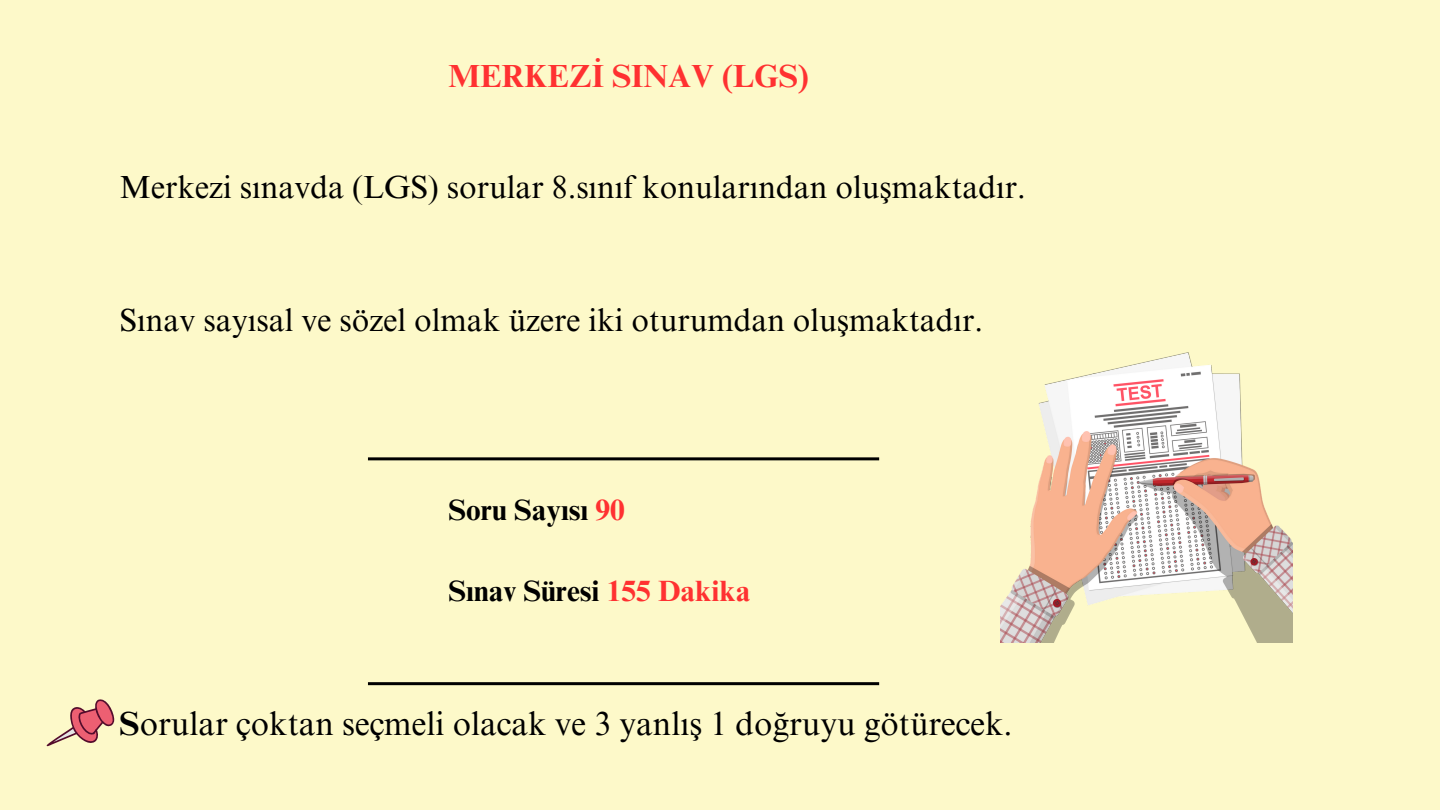
<style>
.page{position:relative;width:1440px;height:810px;background:#fdf9c9}
.page>*{position:absolute;margin:0;border:0;box-sizing:border-box;transform-origin:0 0}
.t1{font:33.4px "Times NRMT Pro";color:#000}
.t2{font:32px "Times NRMT Pro";color:#000}
.t3{font:700 32px "Times NRMT Pro";color:#ff3131}
.t4{font:700 29.4px "Times NRMT Pro";color:#000}
.s1{color:#ff3131}
.s2{font-weight:700}
</style>
<div class="page">
<hr style="left:368px;top:457px;width:511px;height:3px;background:#000">
<hr style="left:368px;top:682px;width:511px;height:3px;background:#000">
<svg style="left:47px;top:699px;width:68px;height:48px"></svg>
<img style="left:1000px;top:353px;width:293px;height:289px">
<p class="t3" style="left:448px;top:64px;width:362px">MERKEZİ SINAV (LGS)</p>
<p class="t2" style="left:119px;top:175px;width:908px">Merkezi sınavda (LGS) sorular 8.sınıf konularından oluşmaktadır.</p>
<p class="t2" style="left:119px;top:308px;width:865px">Sınav sayısal ve sözel olmak üzere iki oturumdan oluşmaktadır.</p>
<p class="t4" style="left:448px;top:499px;width:178px">Soru Sayısı <span class="s1">90</span></p>
<p class="t4" style="left:448px;top:580px;width:304px">Sınav Süresi <span class="s1">155 Dakika</span></p>
<p class="t1" style="left:120px;top:711px;width:895px"><span class="s2">S</span>orular çoktan seçmeli olacak ve 3 yanlış 1 doğruyu götürecek.</p>
</div>
